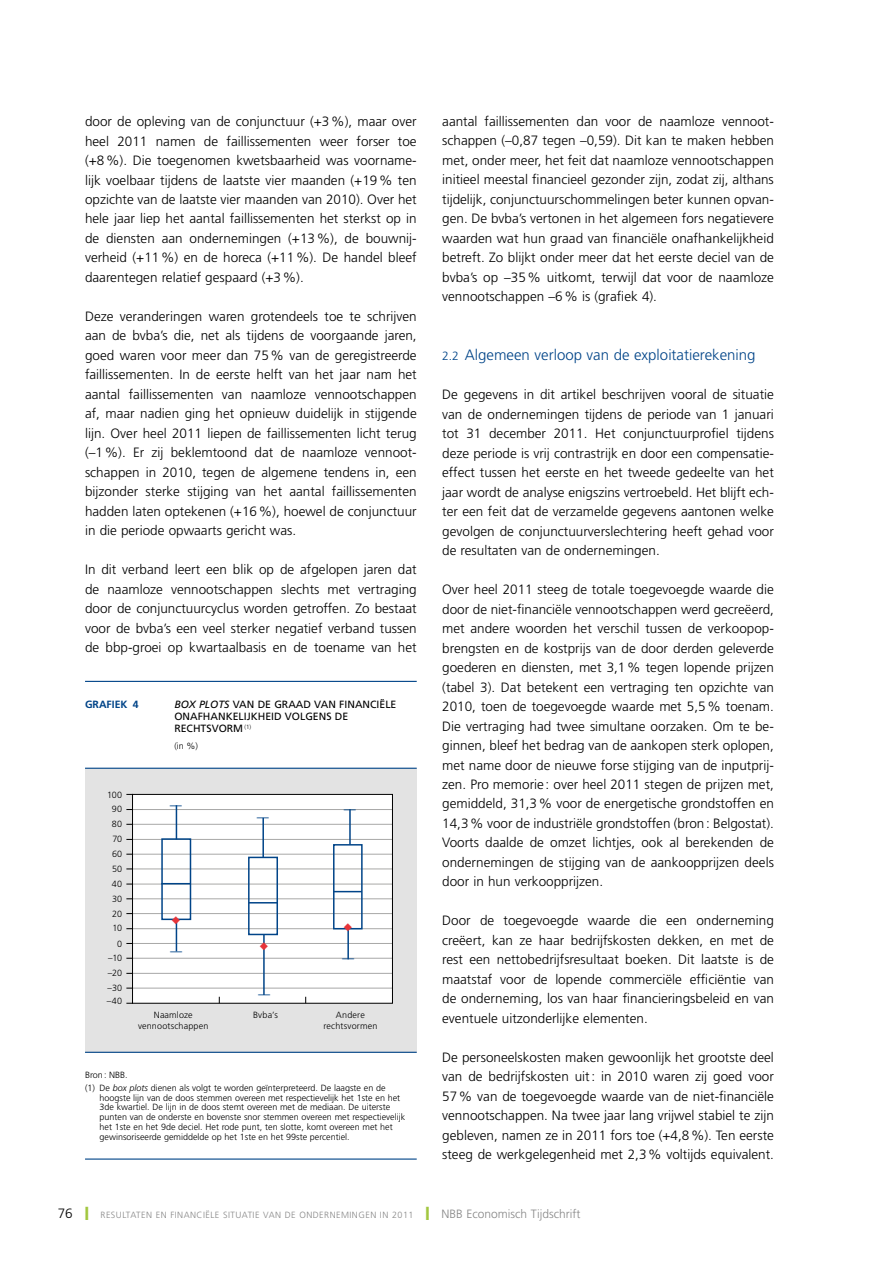
<style>
.page{position:relative;width:893px;height:1263px;background:#fff}
.page>*{position:absolute;margin:0;border:0;box-sizing:border-box;transform-origin:0 0}
.t1{font:300 15px "Frutiger LT";color:#048}
.t2{font:300 13.5px/19.5px "Frutiger LT";color:#000;text-align:justify}
.t3{font:300 12px "Frutiger LT";color:#878787}
.t4{font:10.5px "Frutiger LT";color:#000}
.t5{font:italic 10.5px "Frutiger LT";color:#000}
.t6{font:700 10.5px "Frutiger LT";color:#048}
.t7{font:300 9px/9.8px "Frutiger LT";color:#000}
.t8{font:300 9px "Frutiger LT";letter-spacing:.05em;color:#878787}
.t9{font:300 9px/10.5px "Frutiger LT";letter-spacing:.02em;color:#000;text-align:center}
.t10{font:300 6.15px "Frutiger LT";color:#000}
.s1{font-style:normal}
.s2{font-style:italic}
.s3{font-size:12px}
.s4{font-size:13.5px;color:#000}
.s5{color:#a2c740}
.s6{font-size:9px}
</style>
<div class="page">
<div style="left:85px;top:768px;width:332px;height:284px;background:#e3e3e3"></div>
<hr style="left:85px;top:681px;width:332px;height:1px;background:#048">
<hr style="left:85px;top:768px;width:332px;height:1px;background:#048">
<hr style="left:85px;top:1052px;width:332px;height:1px;background:#048">
<hr style="left:85px;top:1158px;width:332px;height:2px;background:#048">
<div style="left:133px;top:794px;width:259px;height:209px;background:#fff"></div>
<hr style="left:133px;top:809px;width:259px;height:1px;background:#a8a8a7">
<hr style="left:133px;top:824px;width:259px;height:1px;background:#a8a8a7">
<hr style="left:133px;top:839px;width:259px;height:1px;background:#a8a8a7">
<hr style="left:133px;top:854px;width:259px;height:1px;background:#a8a8a7">
<hr style="left:133px;top:868px;width:259px;height:1px;background:#a8a8a7">
<hr style="left:133px;top:884px;width:259px;height:1px;background:#a8a8a7">
<hr style="left:133px;top:898px;width:259px;height:1px;background:#a8a8a7">
<hr style="left:133px;top:913px;width:259px;height:1px;background:#a8a8a7">
<hr style="left:133px;top:928px;width:259px;height:1px;background:#a8a8a7">
<hr style="left:133px;top:943px;width:259px;height:1px;background:#a8a8a7">
<hr style="left:133px;top:958px;width:259px;height:1px;background:#a8a8a7">
<hr style="left:133px;top:973px;width:259px;height:1px;background:#a8a8a7">
<hr style="left:133px;top:988px;width:259px;height:1px;background:#a8a8a7">
<hr style="left:347px;top:928px;width:2px;height:31px;background:#048">
<hr style="left:349px;top:809px;width:2px;height:35px;background:#048">
<hr style="left:263px;top:935px;width:2px;height:60px;background:#048">
<hr style="left:262px;top:818px;width:2px;height:39px;background:#048">
<hr style="left:176px;top:919px;width:1px;height:32px;background:#048">
<hr style="left:176px;top:805px;width:1px;height:34px;background:#048">
<div style="left:132px;top:794px;width:261px;height:209px;border:1px solid #000"></div>
<svg style="left:263px;top:942px;width:2px;height:8px"></svg>
<svg style="left:161px;top:837px;width:202px;height:99px"></svg>
<p class="t2" style="left:85px;top:112px;width:333px">door de opleving van de conjunctuur (+3%), maar over heel 2011 namen de faillissementen weer forser toe (+8%). Die toegenomen kwetsbaarheid was voorname&shy;lijk voelbaar tijdens de laatste vier maanden (+19% ten opzichte van de laatste vier maanden van 2010). Over het hele jaar liep het aantal faillissementen het sterkst op in de diensten aan ondernemingen (+13%), de bouwnij&shy;verheid (+11%) en de horeca (+11%). De handel bleef daarentegen relatief gespaard (+3%).</p>
<p class="t2" style="left:85px;top:307px;width:333px">Deze veranderingen waren grotendeels toe te schrijven aan de bvba’s die, net als tijdens de voorgaande jaren, goed waren voor meer dan 75% van de geregistreerde faillissementen. In de eerste helft van het jaar nam het aantal faillissementen van naamloze vennootschappen af, maar nadien ging het opnieuw duidelijk in stijgende lijn. Over heel 2011 liepen de faillissementen licht terug (–1%). Er zij beklemtoond dat de naamloze vennoot&shy;schappen in 2010, tegen de algemene tendens in, een bijzonder sterke stijging van het aantal faillissementen hadden laten optekenen (+16%), hoewel de conjunctuur in die periode opwaarts gericht was.</p>
<p class="t2" style="left:85px;top:560px;width:333px">In dit verband leert een blik op de afgelopen jaren dat de naamloze vennootschappen slechts met vertraging door de conjunctuurcyclus worden getroffen. Zo bestaat voor de bvba’s een veel sterker negatief verband tussen de bbp-groei op kwartaalbasis en de toename van het</p>
<p class="t6" style="left:85px;top:698px;width:55px">GRAFIEK 4</p>
<p class="t5" style="left:174px;top:698px;width:67px">BOX PLOTS <span class="s1">VAN</span></p>
<p class="t4" style="left:258px;top:698px;width:25px">DE GRAA</p>
<p class="t4" style="left:303px;top:698px;width:19px">D VAN</p>
<p class="t4" style="left:339px;top:698px;width:7px">FINANCIËL</p>
<p class="t4" style="left:391px;top:698px;width:7px">E</p>
<p class="t4" style="left:174px;top:710px;width:9px">ONAFHANK</p>
<p class="t4" style="left:233px;top:710px;width:12px">ELIJKH</p>
<p class="t4" style="left:265px;top:710px;width:28px">EID VOLG</p>
<p class="t4" style="left:313px;top:710px;width:37px">ENS DE</p>
<p class="t4" style="left:174px;top:722px;width:20px">RECHTSVORM</p>
<p class="t10" style="left:244px;top:723px;width:8px">(1)</p>
<p class="t7" style="left:174px;top:741px;width:25px">(in %)</p>
<p class="t7" style="left:107px;top:790px;width:17px">100</p>
<p class="t7" style="left:112px;top:804px;width:12px">90</p>
<p class="t7" style="left:112px;top:819px;width:12px">80</p>
<p class="t7" style="left:112px;top:834px;width:11px">70</p>
<p class="t7" style="left:112px;top:849px;width:12px">60</p>
<p class="t7" style="left:112px;top:864px;width:12px">50</p>
<p class="t7" style="left:112px;top:879px;width:12px">40</p>
<p class="t7" style="left:112px;top:894px;width:12px">30</p>
<p class="t7" style="left:112px;top:909px;width:12px">20</p>
<p class="t7" style="left:112px;top:923px;width:11px">10</p>
<p class="t7" style="left:117px;top:939px;width:7px">0</p>
<p class="t7" style="left:108px;top:953px;width:16px">–10</p>
<p class="t7" style="left:108px;top:968px;width:16px">–20</p>
<p class="t7" style="left:107px;top:983px;width:16px">–30</p>
<p class="t7" style="left:107px;top:996px;width:17px">–40</p>
<p class="t7" style="left:138px;top:1010px;width:72px;line-height:10.5px;text-align:center">Naamloze vennootschappen</p>
<p class="t7" style="left:253px;top:1010px;width:27px">Bvba’s</p>
<p class="t9" style="left:323px;top:1010px;width:55px">Andere rechtsvormen</p>
<p class="t7" style="left:85px;top:1069px;width:302px;line-height:12.8px">Bron: NBB.<br>(1) De <span class="s2">box plots</span> dienen als volgt te worden geïnterpreteerd. De laagste en de</p>
<p class="t7" style="left:99px;top:1093px;width:307px">hoogste lijn van de doos stemmen overeen met respectievelijk het 1ste en het 3de kwartiel. De lijn in de doos stemt overeen met de mediaan. De uiterste punten van de onderste en bovenste snor stemmen overeen met respectievelijk het 1ste en het 9de deciel. Het rode punt, ten slotte, komt overeen met het gewinsoriseerde gemiddelde op het 1ste en het 99ste percentiel.</p>
<p class="t2" style="left:442px;top:112px;width:333px">aantal faillissementen dan voor de naamloze vennoot&shy;schappen (–0,87 tegen –0,59). Dit kan te maken hebben met, onder meer, het feit dat naamloze vennootschappen initieel meestal financieel gezonder zijn, zodat zij, althans tijdelijk, conjunctuurschommelingen beter kunnen opvan&shy;gen. De bvba’s vertonen in het algemeen fors negatievere waarden wat hun graad van financiële onafhankelijkheid betreft. Zo blijkt onder meer dat het eerste deciel van de bvba’s op –35% uitkomt, terwijl dat voor de naamloze vennootschappen –6% is (grafiek 4).</p>
<p class="t1" style="left:442px;top:346px;width:315px"><span class="s3">2.2</span> Algemeen verloop van de exploitatierekening</p>
<p class="t2" style="left:442px;top:385px;width:333px">De gegevens in dit artikel beschrijven vooral de situatie van de ondernemingen tijdens de periode van 1 januari tot 31 december 2011. Het conjunctuurprofiel tijdens deze periode is vrij contrastrijk en door een compensatie&shy;effect tussen het eerste en het tweede gedeelte van het jaar wordt de analyse enigszins vertroebeld. Het blijft ech&shy;ter een feit dat de verzamelde gegevens aantonen welke gevolgen de conjunctuurverslechtering heeft gehad voor de resultaten van de ondernemingen.</p>
<p class="t2" style="left:442px;top:580px;width:333px">Over heel 2011 steeg de totale toegevoegde waarde die door de niet-financiële vennootschappen werd gecreëerd, met andere woorden het verschil tussen de verkoopop&shy;brengsten en de kostprijs van de door derden geleverde goederen en diensten, met 3,1% tegen lopende prijzen (tabel 3). Dat betekent een vertraging ten opzichte van 2010, toen de toegevoegde waarde met 5,5% toenam.<br>Die vertraging had twee simultane oorzaken. Om te be&shy;ginnen, bleef het bedrag van de aankopen sterk oplopen, met name door de nieuwe forse stijging van de inputprij&shy;zen. Pro memorie : over heel 2011 stegen de prijzen met, gemiddeld, 31,3% voor de energetische grondstoffen en 14,3% voor de industriële grondstoffen (bron: Belgostat).<br>Voorts daalde de omzet lichtjes, ook al berekenden de ondernemingen de stijging van de aankoopprijzen deels door in hun verkoopprijzen.</p>
<p class="t2" style="left:442px;top:911px;width:333px">Door de toegevoegde waarde die een onderneming creëert, kan ze haar bedrijfskosten dekken, en met de rest een nettobedrijfsresultaat boeken. Dit laatste is de maatstaf voor de lopende commerciële efficiëntie van de onderneming, los van haar financieringsbeleid en van eventuele uitzonderlijke elementen.</p>
<p class="t2" style="left:442px;top:1048px;width:333px">De personeelskosten maken gewoonlijk het grootste deel van de bedrijfskosten uit: in 2010 waren zij goed voor 57% van de toegevoegde waarde van de niet-financiële vennootschappen. Na twee jaar lang vrijwel stabiel te zijn gebleven, namen ze in 2011 fors toe (+4,8%). Ten eerste steeg de werkgelegenheid met 2,3% voltijds equivalent.</p>
<p class="t8" style="left:58px;top:1210px;width:75px"><span class="s4">76</span> <span class="s5">❙</span> Resultaten</p>
<p class="t8" style="left:156px;top:1210px;width:21px">en finan</p>
<p class="t8" style="left:197px;top:1210px;width:51px">ciële situatie</p>
<p class="t8" style="left:263px;top:1210px;width:50px">van de onde</p>
<p class="t3" style="left:324px;top:1207px;width:258px"><span class="s6">rne min gen in 2011</span> <span class="s5">❙</span> NBB Economisch Tijdschrift</p>
</div>
